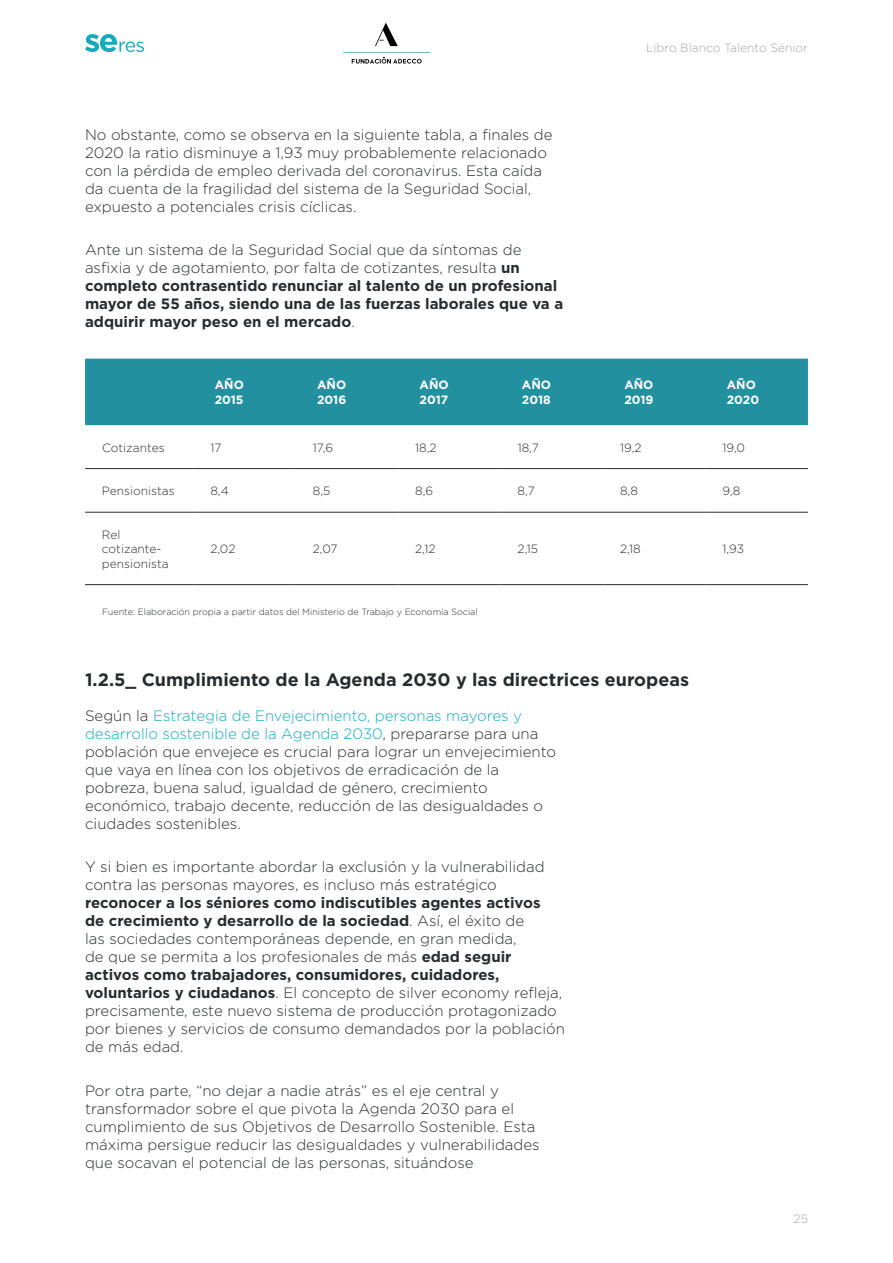
<style>
.page{position:relative;width:893px;height:1263px;background:#fff}
.page>*{position:absolute;margin:0;border:0;box-sizing:border-box;transform-origin:0 0}
.t1{font:700 18px "Gotham";color:#292c2f}
.t2{font:300 15px/18px "Gotham";color:#292c2f}
.t3{font:700 15px/18px "Gotham";color:#292c2f}
.t4{font:300 12px/14.4px "Gotham";color:#292c2f}
.t5{font:700 12px/14.4px "Gotham";color:#fff}
.t6{font:300 12px "Gotham";color:#a1a5a6}
.t7{font:300 9px "Gotham";color:#292c2f}
.s1{font-weight:300}
.s2{color:#16aabb}
.s3{font-weight:700}
</style>
<div class="page">
<svg style="left:85px;top:34px;width:59px;height:18px"></svg>
<svg style="left:352px;top:58px;width:70px;height:6px"></svg>
<hr style="left:343px;top:52px;width:87px;height:1px;background:#77bbb8">
<svg style="left:375px;top:23px;width:23px;height:23px"></svg>
<div style="left:85px;top:359px;width:723px;height:66px;background:#23909f"></div>
<hr style="left:85px;top:468px;width:108px;height:1px;background:#292c2f">
<hr style="left:193px;top:468px;width:103px;height:1px;background:#292c2f">
<hr style="left:296px;top:468px;width:102px;height:1px;background:#292c2f">
<hr style="left:398px;top:468px;width:103px;height:1px;background:#292c2f">
<hr style="left:501px;top:468px;width:102px;height:1px;background:#292c2f">
<hr style="left:603px;top:468px;width:102px;height:1px;background:#292c2f">
<hr style="left:705px;top:468px;width:103px;height:1px;background:#292c2f">
<hr style="left:85px;top:512px;width:108px;height:1px;background:#292c2f">
<hr style="left:193px;top:512px;width:103px;height:1px;background:#292c2f">
<hr style="left:296px;top:512px;width:102px;height:1px;background:#292c2f">
<hr style="left:398px;top:512px;width:103px;height:1px;background:#292c2f">
<hr style="left:501px;top:512px;width:102px;height:1px;background:#292c2f">
<hr style="left:603px;top:512px;width:102px;height:1px;background:#292c2f">
<hr style="left:705px;top:512px;width:103px;height:1px;background:#292c2f">
<hr style="left:85px;top:584px;width:108px;height:1px;background:#292c2f">
<hr style="left:193px;top:584px;width:103px;height:1px;background:#292c2f">
<hr style="left:296px;top:584px;width:102px;height:1px;background:#292c2f">
<hr style="left:398px;top:584px;width:103px;height:1px;background:#292c2f">
<hr style="left:501px;top:584px;width:102px;height:1px;background:#292c2f">
<hr style="left:603px;top:584px;width:102px;height:1px;background:#292c2f">
<hr style="left:705px;top:584px;width:103px;height:1px;background:#292c2f">
<p class="t2" style="left:85px;top:125px;width:469px">No obstante, como se observa en la siguiente tabla, a finales de 2020 la ratio disminuye a 1,93 muy probablemente relacionado con la pérdida de empleo derivada del coronavirus. Esta caída da cuenta de la fragilidad del sistema de la Seguridad Social, expuesto a potenciales crisis cíclicas.</p>
<p class="t3" style="left:85px;top:241px;width:480px"><span class="s1">Ante un sistema de la Seguridad Social que da síntomas de asfixia y de agotamiento, por falta de cotizantes, resulta</span> un completo contrasentido renunciar al talento de un profesional mayor de 55 años, siendo una de las fuerzas laborales que va a adquirir mayor peso en el mercado<span class="s1">.</span></p>
<p class="t6" style="left:646px;top:40px;width:163px">Libro Blanco Talento Sénior</p>
<p class="t5" style="left:215px;top:378px;width:31px">AÑO<br>2015</p>
<p class="t5" style="left:317px;top:378px;width:31px">AÑO<br>2016</p>
<p class="t5" style="left:420px;top:378px;width:31px">AÑO<br>2017</p>
<p class="t5" style="left:522px;top:378px;width:31px">AÑO<br>2018</p>
<p class="t5" style="left:624px;top:378px;width:31px">AÑO<br>2019</p>
<p class="t5" style="left:727px;top:378px;width:34px">AÑO<br>2020</p>
<p class="t4" style="left:102px;top:440px;width:64px">Cotizantes</p>
<p class="t4" style="left:210px;top:440px;width:13px">17</p>
<p class="t4" style="left:313px;top:440px;width:22px">17,6</p>
<p class="t4" style="left:415px;top:440px;width:23px">18,2</p>
<p class="t4" style="left:518px;top:440px;width:23px">18,7</p>
<p class="t4" style="left:620px;top:440px;width:23px">19,2</p>
<p class="t4" style="left:722px;top:440px;width:24px">19,0</p>
<p class="t4" style="left:102px;top:483px;width:74px">Pensionistas</p>
<p class="t4" style="left:210px;top:483px;width:20px">8,4</p>
<p class="t4" style="left:313px;top:483px;width:19px">8,5</p>
<p class="t4" style="left:415px;top:483px;width:20px">8,6</p>
<p class="t4" style="left:518px;top:483px;width:19px">8,7</p>
<p class="t4" style="left:620px;top:483px;width:19px">8,8</p>
<p class="t4" style="left:722px;top:483px;width:19px">9,8</p>
<p class="t4" style="left:102px;top:527px;width:68px">Rel cotizante&shy;pensionista</p>
<p class="t4" style="left:210px;top:541px;width:27px">2,02</p>
<p class="t4" style="left:313px;top:541px;width:26px">2,07</p>
<p class="t4" style="left:415px;top:541px;width:22px">2,12</p>
<p class="t4" style="left:518px;top:541px;width:22px">2,15</p>
<p class="t4" style="left:620px;top:541px;width:22px">2,18</p>
<p class="t4" style="left:722px;top:541px;width:23px">1,93</p>
<p class="t7" style="left:102px;top:606px;width:377px">Fuente: Elaboración propia a partir datos del Ministerio de Trabajo y Economía Social</p>
<p class="t1" style="left:85px;top:668px;width:606px">1.2.5_ Cumplimiento de la Agenda 2030 y las directrices europeas</p>
<p class="t2" style="left:85px;top:706px;width:473px">Según la <span class="s2">Estrategia de Envejecimiento, personas mayores y desarrollo sostenible de la Agenda 2030</span>, prepararse para una población que envejece es crucial para lograr un envejecimiento que vaya en línea con los objetivos de erradicación de la pobreza, buena salud, igualdad de género, crecimiento económico, trabajo decente, reducción de las desigualdades o ciudades sostenibles.</p>
<p class="t2" style="left:85px;top:858px;width:461px">Y si bien es importante abordar la exclusión y la vulnerabilidad contra las personas mayores, es incluso más estratégico</p>
<p class="t2" style="left:85px;top:894px;width:481px"><span class="s3">reconocer a los séniores como indiscutibles agentes activos<br>de crecimiento y desarrollo de la sociedad</span>. Así, el éxito de<br>las sociedades contemporáneas depende, en gran medida,<br>de que se permita a los profesionales de más <span class="s3">edad seguir activos como trabajadores, consumidores, cuidadores, voluntarios y ciudadanos</span>. El concepto de silver economy refleja, precisamente, este nuevo sistema de producción protagonizado por bienes y servicios de consumo demandados por la población de más edad.</p>
<p class="t2" style="left:85px;top:1081px;width:456px">Por otra parte, “no dejar a nadie atrás” es el eje central y transformador sobre el que pivota la Agenda 2030 para el cumplimiento de sus Objetivos de Desarrollo Sostenible. Esta máxima persigue reducir las desigualdades y vulnerabilidades que socavan el potencial de las personas, situándose</p>
<p class="t6" style="left:794px;top:1211px;width:16px">25</p>
</div>
